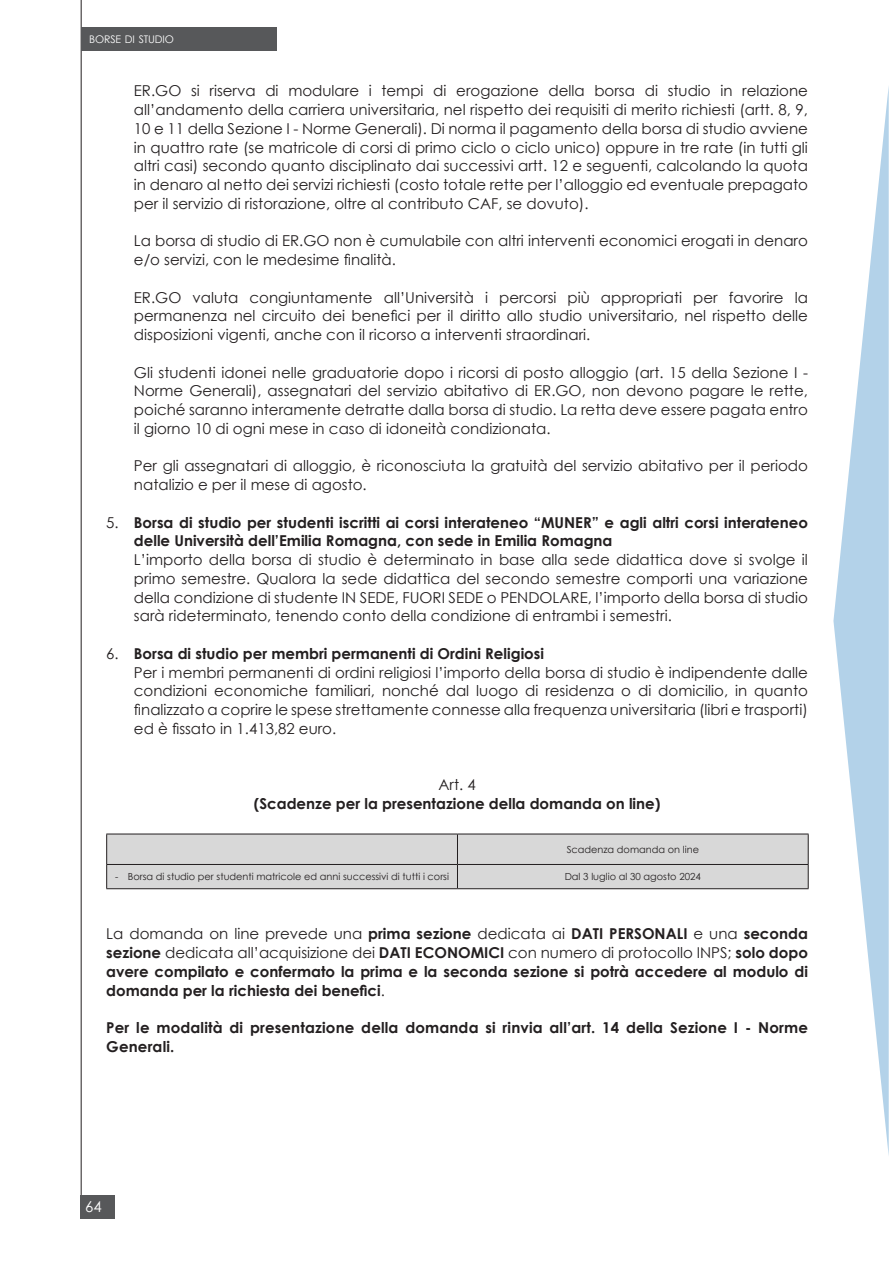
<style>
.page{position:relative;width:893px;height:1263px;background:#fff}
.page>*{position:absolute;margin:0;border:0;box-sizing:border-box;transform-origin:0 0}
._02_Testo_rientro_1{font:15px/18.8px "Century Gothic";color:#231f20;text-align:justify}
._01_Testo{font:700 15px/18.8px "Century Gothic";letter-spacing:.01em;color:#231f20;text-align:justify}
._02_Testo_rientro_1-2{font:700 15px/18.8px "Century Gothic";color:#231f20}
._05_Testo_centro_bold{font:700 15px "Century Gothic";color:#231f20}
._04_Testo_centro_reg{font:15px "Century Gothic";color:#231f20}
.t1{font:15px "Century Gothic";color:#fff}
.t2{font:10.5px "Century Gothic";letter-spacing:-.015em;color:#fff}
._06_Tabelle{font:9.75px "Century Gothic";color:#231f20}
.s1{font-weight:400}
</style>
<div class="page">
<div style="left:81px;top:1195px;width:34px;height:23px;background:#57585a"></div>
<hr style="left:81px;top:0;width:1px;height:1195px;background:#231f20">
<div style="left:81px;top:28px;width:195px;height:23px;background:#57585a"></div>
<svg style="left:833px;top:86px;width:56px;height:1069px"></svg>
<div style="left:106px;top:834px;width:703px;height:55px;background:#d8d8d8"></div>
<p class="t2" style="left:89px;top:31px;width:86px">BORSE DI STUDIO</p>
<p class="_02_Testo_rientro_1" style="left:134px;top:81px;width:675px">ER.GO si riserva di modulare i tempi di erogazione della borsa di studio in relazione all’andamento della carriera universitaria, nel rispetto dei requisiti di merito richiesti (artt. 8, 9, 10 e 11 della Sezione I - Norme Generali). Di norma il pagamento della borsa di studio avviene in quattro rate (se matricole di corsi di primo ciclo o ciclo unico) oppure in tre rate (in tutti gli altri casi) secondo quanto disciplinato dai successivi artt. 12 e seguenti, calcolando la quota in denaro al netto dei servizi richiesti (costo totale rette per l’alloggio ed eventuale prepagato per il servizio di ristorazione, oltre al contributo CAF, se dovuto).</p>
<p class="_02_Testo_rientro_1" style="left:134px;top:231px;width:675px">La borsa di studio di ER.GO non è cumulabile con altri interventi economici erogati in denaro e/o servizi, con le medesime finalità.</p>
<p class="_02_Testo_rientro_1" style="left:134px;top:288px;width:675px">ER.GO valuta congiuntamente all’Università i percorsi più appropriati per favorire la permanenza nel circuito dei benefici per il diritto allo studio universitario, nel rispetto delle disposizioni vigenti, anche con il ricorso a interventi straordinari.</p>
<p class="_02_Testo_rientro_1" style="left:134px;top:363px;width:675px">Gli studenti idonei nelle graduatorie dopo i ricorsi di posto alloggio (art. 15 della Sezione I - Norme Generali), assegnatari del servizio abitativo di ER.GO, non devono pagare le rette, poiché saranno interamente detratte dalla borsa di studio. La retta deve essere pagata entro il giorno 10 di ogni mese in caso di idoneità condizionata.</p>
<p class="_02_Testo_rientro_1" style="left:134px;top:456px;width:675px">Per gli assegnatari di alloggio, è riconosciuta la gratuità del servizio abitativo per il periodo natalizio e per il mese di agosto.</p>
<p class="_02_Testo_rientro_1-2" style="left:134px;top:512px;width:675px;text-indent:-28px"><span class="s1">5.</span> Borsa di studio per studenti iscritti ai corsi interateneo “MUNER” e agli altri corsi interateneo delle Università dell’Emilia Romagna, con sede in Emilia Romagna</p>
<p class="_02_Testo_rientro_1" style="left:134px;top:550px;width:675px">L’importo della borsa di studio è determinato in base alla sede didattica dove si svolge il primo semestre. Qualora la sede didattica del secondo semestre comporti una variazione della condizione di studente IN SEDE, FUORI SEDE o PENDOLARE, l’importo della borsa di studio sarà rideterminato, tenendo conto della condizione di entrambi i semestri.</p>
<p class="_02_Testo_rientro_1-2" style="left:106px;top:643px;width:439px"><span class="s1">6.</span> Borsa di studio per membri permanenti di Ordini Religiosi</p>
<p class="_02_Testo_rientro_1" style="left:134px;top:663px;width:675px">Per i membri permanenti di ordini religiosi l’importo della borsa di studio è indipendente dalle condizioni economiche familiari, nonché dal luogo di residenza o di domicilio, in quanto finalizzato a coprire le spese strettamente connesse alla frequenza universitaria (libri e trasporti) ed è fissato in 1.413,82 euro.</p>
<p class="_04_Testo_centro_reg" style="left:438px;top:774px;width:39px">Art. 4</p>
<p class="_05_Testo_centro_bold" style="left:254px;top:792px;width:408px">(Scadenze per la presentazione della domanda on line)</p>
<p class="_06_Tabelle" style="left:567px;top:842px;width:134px">Scadenza domanda on line</p>
<p class="_06_Tabelle" style="left:115px;top:870px;width:335px">- Borsa di studio per studenti matricole ed anni successivi di tutti i corsi</p>
<p class="_06_Tabelle" style="left:565px;top:870px;width:138px">Dal 3 luglio al 30 agosto 2024</p>
<p class="_01_Testo" style="left:106px;top:924px;width:703px"><span class="s1">La domanda on line prevede una</span> prima sezione <span class="s1">dedicata ai</span> DATI PERSONALI <span class="s1">e una</span> seconda sezione <span class="s1">dedicata all’acquisizione dei</span> DATI ECONOMICI <span class="s1">con numero di protocollo INPS;</span> solo dopo avere compilato e confermato la prima e la seconda sezione si potrà accedere al modulo di domanda per la richiesta dei benefici<span class="s1">.</span></p>
<p class="_01_Testo" style="left:106px;top:1018px;width:703px">Per le modalità di presentazione della domanda si rinvia all’art. 14 della Sezione I - Norme<br>Generali.</p>
<p class="t1" style="left:85px;top:1195px;width:18px">64</p>
</div>
